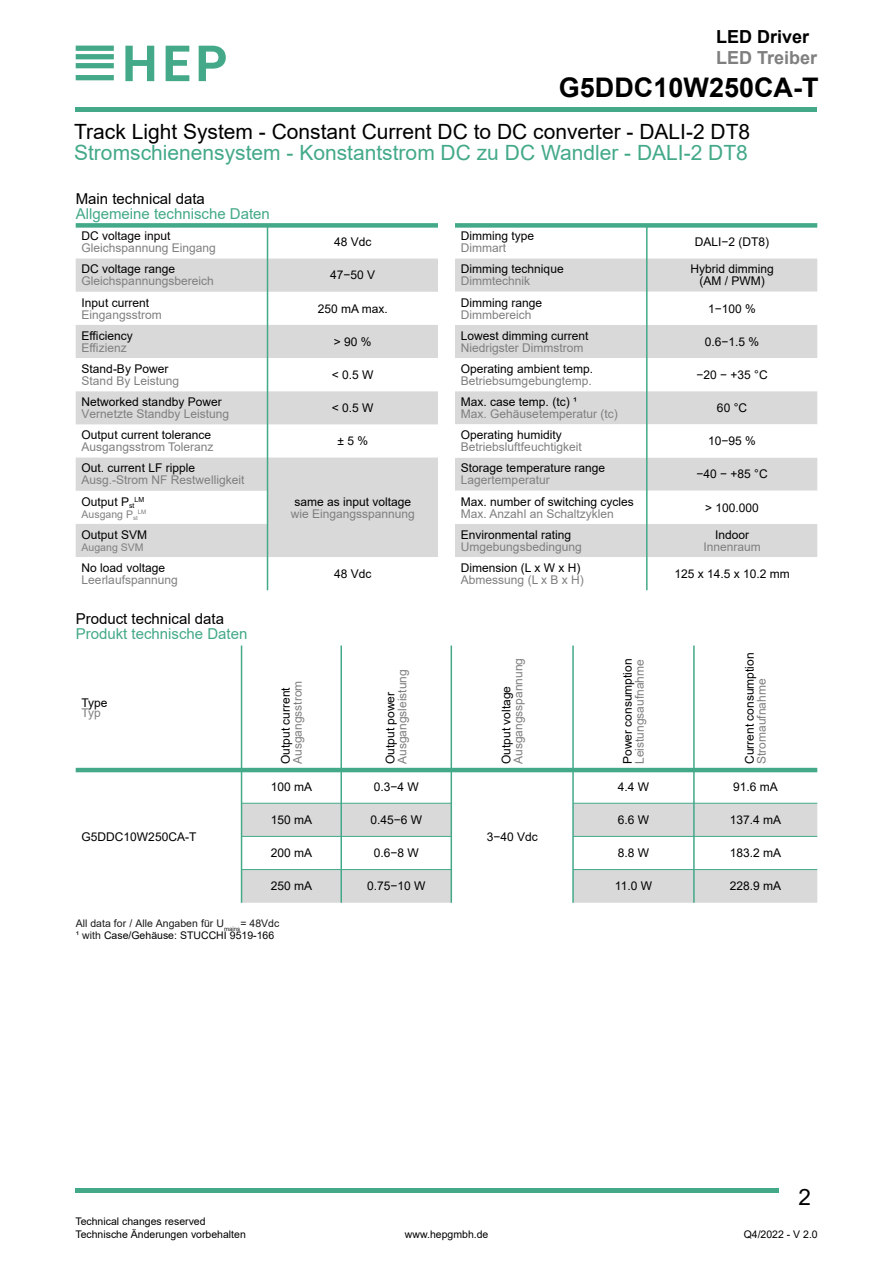
<style>
.page{position:relative;width:893px;height:1263px;background:#fff}
.page>*{position:absolute;margin:0;border:0;box-sizing:border-box;transform-origin:0 0}
.t1{font:700 27px "Arial";color:#000}
.t2{font:22.5px "Arial";color:#000}
.t3{font:21px "Arial";color:#000}
.t4{font:21px "Arial";color:#43a988}
.t5{font:700 18px "Arial";color:#7f7f7f}
.t6{font:700 18px "Arial";color:#000}
.t7{font:15px "Arial";color:#43a988}
.t8{font:15px "Arial";color:#000}
.t9{font:12px/12px "Arial";color:#000;text-align:center}
.t10{font:12px/12px "Arial";color:#7f7f7f}
.t11{font:10.5px/12.6px "Arial";color:#000}
.t12{font:10.5px/12px "Arial";color:#1a1a1a}
.t13{font:10.5px "Arial";color:#7f7f7f}
.t14{font:7.05px "Arial";color:#000}
.t15{font:6.15px "Arial";color:#7f7f7f}
.s1{color:#000}
.s2{font-size:11.7px;color:#000}
</style>
<div class="page">
<hr style="left:76px;top:108px;width:741px;height:4px;background:#43a988">
<hr style="left:76px;top:1189px;width:703px;height:4px;background:#43a988">
<svg style="left:76px;top:75px;width:38px;height:5px"></svg>
<svg style="left:76px;top:46px;width:38px;height:22px"></svg>
<svg style="left:125px;top:46px;width:29px;height:35px"></svg>
<svg style="left:166px;top:46px;width:23px;height:35px"></svg>
<svg style="left:199px;top:46px;width:27px;height:35px"></svg>
<div style="left:455px;top:259px;width:362px;height:33px;background:#d9d9d9"></div>
<svg style="left:455px;top:325px;width:362px;height:232px;fill:#d9d9d9"></svg>
<hr style="left:646px;top:225px;width:2px;height:365px;background:#43a988">
<div style="left:455px;top:223px;width:362px;height:5px;background:#43a988"></div>
<svg style="left:76px;top:259px;width:362px;height:99px;fill:#d9d9d9"></svg>
<svg style="left:76px;top:358px;width:362px;height:232px"></svg>
<hr style="left:267px;top:225px;width:1px;height:365px;background:#43a988">
<div style="left:76px;top:223px;width:362px;height:5px;background:#43a988"></div>
<svg style="left:242px;top:772px;width:575px;height:31px"></svg>
<svg style="left:242px;top:803px;width:575px;height:100px;fill:#d9d9d9"></svg>
<hr style="left:241px;top:645px;width:1px;height:258px;background:#43a988">
<hr style="left:340px;top:645px;width:2px;height:258px;background:#43a988">
<hr style="left:451px;top:645px;width:1px;height:258px;background:#43a988">
<hr style="left:572px;top:645px;width:2px;height:258px;background:#43a988">
<hr style="left:693px;top:645px;width:2px;height:258px;background:#43a988">
<hr style="left:76px;top:768px;width:741px;height:4px;background:#43a988">
<hr style="left:242px;top:803px;width:209px;height:1px;background:#43a988">
<hr style="left:573px;top:803px;width:244px;height:1px;background:#43a988">
<hr style="left:242px;top:836px;width:209px;height:1px;background:#43a988">
<hr style="left:573px;top:836px;width:244px;height:1px;background:#43a988">
<hr style="left:242px;top:869px;width:209px;height:1px;background:#43a988">
<hr style="left:573px;top:869px;width:244px;height:1px;background:#43a988">
<h3 class="t6" style="left:716px;top:30px;width:95px">LED Driver</h3>
<h3 class="t5" style="left:716px;top:51px;width:103px">LED Treiber</h3>
<h1 class="t1" style="left:559px;top:77px;width:261px">G5DDC10W250CA-T</h1>
<h3 class="t3" style="left:74px;top:124px;width:678px">Track Light System - Constant Current DC to DC converter - DALI-2 DT8</h3>
<h3 class="t4" style="left:74px;top:145px;width:675px">Stromschienensystem - Konstantstrom DC zu DC Wandler - DALI-2 DT8</h3>
<p class="t8" style="left:76px;top:193px;width:131px">Main technical data</p>
<p class="t7" style="left:76px;top:208px;width:196px">Allgemeine technische Daten</p>
<p class="t9" style="left:82px;top:231px;width:90px">DC voltage input</p>
<p class="t10" style="left:82px;top:243px;width:136px">Gleichspannung Eingang</p>
<p class="t9" style="left:82px;top:264px;width:95px">DC voltage range</p>
<p class="t10" style="left:82px;top:276px;width:134px">Gleichspannungsbereich</p>
<p class="t9" style="left:334px;top:237px;width:39px">48 Vdc</p>
<p class="t9" style="left:330px;top:270px;width:47px">47−50 V</p>
<p class="t9" style="left:461px;top:231px;width:75px">Dimming type</p>
<p class="t10" style="left:461px;top:243px;width:47px">Dimmart</p>
<p class="t9" style="left:695px;top:237px;width:76px">DALI−2 (DT8)</p>
<p class="t9" style="left:461px;top:264px;width:104px">Dimming technique</p>
<p class="t10" style="left:461px;top:276px;width:71px">Dimmtechnik</p>
<p class="t9" style="left:690px;top:264px;width:85px">Hybrid dimming (AM / PWM)</p>
<p class="t9" style="left:82px;top:297px;width:69px">Input current</p>
<p class="t10" style="left:82px;top:309px;width:82px">Eingangsstrom</p>
<p class="t9" style="left:318px;top:303px;width:72px">250 mA max.</p>
<p class="t9" style="left:461px;top:297px;width:83px">Dimming range</p>
<p class="t10" style="left:461px;top:309px;width:72px">Dimmbereich</p>
<p class="t9" style="left:708px;top:303px;width:49px">1−100 %</p>
<p class="t9" style="left:82px;top:331px;width:53px">Efficiency</p>
<p class="t10" style="left:82px;top:343px;width:47px">Effizienz</p>
<p class="t9" style="left:334px;top:337px;width:39px">&gt;90%</p>
<p class="t9" style="left:461px;top:331px;width:129px">Lowest dimming current</p>
<p class="t10" style="left:461px;top:343px;width:124px">Niedrigster Dimmstrom</p>
<p class="t9" style="left:705px;top:337px;width:56px">0.6−1.5 %</p>
<p class="t9" style="left:82px;top:364px;width:88px">Stand-By Power</p>
<p class="t10" style="left:82px;top:376px;width:99px">Stand By Leistung</p>
<p class="t9" style="left:332px;top:370px;width:43px">&lt; 0.5 W</p>
<p class="t9" style="left:461px;top:364px;width:134px">Operating ambient temp.</p>
<p class="t10" style="left:461px;top:376px;width:132px">Betriebsumgebungtemp.</p>
<p class="t9" style="left:696px;top:370px;width:73px">−20 − +35 °C</p>
<p class="t9" style="left:82px;top:397px;width:142px">Networked standby Power</p>
<p class="t10" style="left:82px;top:409px;width:149px">Vernetzte Standby Leistung</p>
<p class="t9" style="left:82px;top:430px;width:131px">Output current tolerance</p>
<p class="t10" style="left:82px;top:442px;width:133px">Ausgangsstrom Toleranz</p>
<p class="t9" style="left:332px;top:403px;width:43px">&lt; 0.5 W</p>
<p class="t9" style="left:337px;top:436px;width:32px">±5%</p>
<p class="t10" style="left:461px;top:397px;width:158px"><span class="s1">Max. case temp. (tc)</span> <span class="s2">¹<br></span>Max. Gehäusetemperatur (tc)</p>
<p class="t9" style="left:717px;top:403px;width:32px">60 °C</p>
<p class="t9" style="left:461px;top:430px;width:102px">Operating humidity</p>
<p class="t10" style="left:461px;top:442px;width:122px">Betriebsluftfeuchtigkeit</p>
<p class="t9" style="left:708px;top:436px;width:49px">10−95 %</p>
<p class="t9" style="left:82px;top:463px;width:115px">Out. current LF ripple</p>
<p class="t10" style="left:82px;top:475px;width:164px">Ausg.-Strom NF Restwelligkeit</p>
<p class="t9" style="left:461px;top:463px;width:146px">Storage temperature range</p>
<p class="t10" style="left:461px;top:475px;width:90px">Lagertemperatur</p>
<p class="t9" style="left:696px;top:469px;width:73px">−40 − +85 °C</p>
<p class="t9" style="left:82px;top:496px;width:54px">Output P<sub>st</sub></p>
<p class="t14" style="left:134px;top:496px;width:11px">LM</p>
<p class="t13" style="left:82px;top:510px;width:58px">Ausgang P<sub>st</sub></p>
<p class="t15" style="left:138px;top:510px;width:10px">LM</p>
<p class="t9" style="left:82px;top:530px;width:67px">Output SVM</p>
<p class="t13" style="left:82px;top:543px;width:63px">Augang SVM</p>
<p class="t9" style="left:82px;top:563px;width:85px">No load voltage</p>
<p class="t10" style="left:82px;top:575px;width:98px">Leerlaufspannung</p>
<p class="t9" style="left:294px;top:496px;width:118px">same as input voltage</p>
<p class="t10" style="left:291px;top:508px;width:126px">wie Eingangsspannung</p>
<p class="t9" style="left:334px;top:569px;width:39px">48 Vdc</p>
<p class="t9" style="left:461px;top:496px;width:174px">Max. number of switching cycles</p>
<p class="t10" style="left:461px;top:508px;width:154px">Max. Anzahl an Schaltzyklen</p>
<p class="t9" style="left:461px;top:530px;width:112px">Environmental rating</p>
<p class="t10" style="left:461px;top:542px;width:122px">Umgebungsbedingung</p>
<p class="t9" style="left:461px;top:563px;width:121px">Dimension (L x W x H)</p>
<p class="t10" style="left:461px;top:575px;width:124px">Abmessung (L x B x H)</p>
<p class="t9" style="left:705px;top:502px;width:55px">&gt; 100.000</p>
<p class="t9" style="left:715px;top:530px;width:36px">Indoor</p>
<p class="t10" style="left:703px;top:542px;width:59px">Innenraum</p>
<p class="t9" style="left:674px;top:569px;width:117px">125 x 14.5 x 10.2 mm</p>
<p class="t8" style="left:76px;top:613px;width:150px">Product technical data</p>
<p class="t7" style="left:76px;top:628px;width:173px">Produkt technische Daten</p>
<p class="t9" style="left:82px;top:698px;width:28px">Type</p>
<p class="t10" style="left:82px;top:708px;width:21px">Typ</p>
<p class="t10" style="left:397px;top:764px;width:96px;rotate:-90deg">Ausgangsleistung</p>
<p class="t9" style="left:281px;top:764px;width:78px;rotate:-90deg">Output current</p>
<p class="t10" style="left:293px;top:764px;width:85px;rotate:-90deg">Ausgangsstrom</p>
<p class="t9" style="left:385px;top:764px;width:74px;rotate:-90deg">Output power</p>
<p class="t10" style="left:513px;top:764px;width:108px;rotate:-90deg">Ausgangsspannung</p>
<p class="t9" style="left:623px;top:764px;width:107px;rotate:-90deg">Power consumption</p>
<p class="t10" style="left:635px;top:764px;width:106px;rotate:-90deg">Leistungsaufnahme</p>
<p class="t9" style="left:745px;top:764px;width:113px;rotate:-90deg">Current consumption</p>
<p class="t10" style="left:757px;top:764px;width:87px;rotate:-90deg">Stromaufnahme</p>
<p class="t9" style="left:501px;top:764px;width:80px;rotate:-90deg">Output voltage</p>
<p class="t9" style="left:271px;top:782px;width:43px">100 mA</p>
<p class="t9" style="left:374px;top:782px;width:47px">0.3−4 W</p>
<p class="t9" style="left:618px;top:782px;width:33px">4.4 W</p>
<p class="t9" style="left:733px;top:782px;width:46px">91.6 mA</p>
<p class="t9" style="left:82px;top:831px;width:116px">G5DDC10W250CA-T</p>
<p class="t9" style="left:271px;top:815px;width:43px">150 mA</p>
<p class="t9" style="left:370px;top:815px;width:53px">0.45−6 W</p>
<p class="t9" style="left:618px;top:815px;width:33px">6.6 W</p>
<p class="t9" style="left:730px;top:815px;width:53px">137.4 mA</p>
<p class="t9" style="left:271px;top:848px;width:43px">200 mA</p>
<p class="t9" style="left:374px;top:848px;width:47px">0.6−8 W</p>
<p class="t9" style="left:618px;top:848px;width:33px">8.8 W</p>
<p class="t9" style="left:730px;top:848px;width:53px">183.2 mA</p>
<p class="t9" style="left:271px;top:881px;width:43px">250 mA</p>
<p class="t9" style="left:367px;top:881px;width:60px">0.75−10 W</p>
<p class="t9" style="left:615px;top:881px;width:39px">11.0 W</p>
<p class="t9" style="left:730px;top:881px;width:53px">228.9 mA</p>
<p class="t9" style="left:487px;top:831px;width:53px">3−40 Vdc</p>
<p class="t12" style="left:76px;top:918px;width:205px">All data for / Alle Angaben für U<sub>mains</sub>= 48Vdc<br>¹ with <span class="s1">Case/Gehäuse: STUCCHI 9519-166</span></p>
<p class="t11" style="left:75px;top:1216px;width:172px">Technical changes reserved<br>Technische Änderungen vorbehalten</p>
<p class="t11" style="left:405px;top:1229px;width:85px">www.hepgmbh.de</p>
<h2 class="t2" style="left:798px;top:1188px;width:14px">2</h2>
<p class="t11" style="left:744px;top:1229px;width:76px">Q4/2022 - V 2.0</p>
</div>
